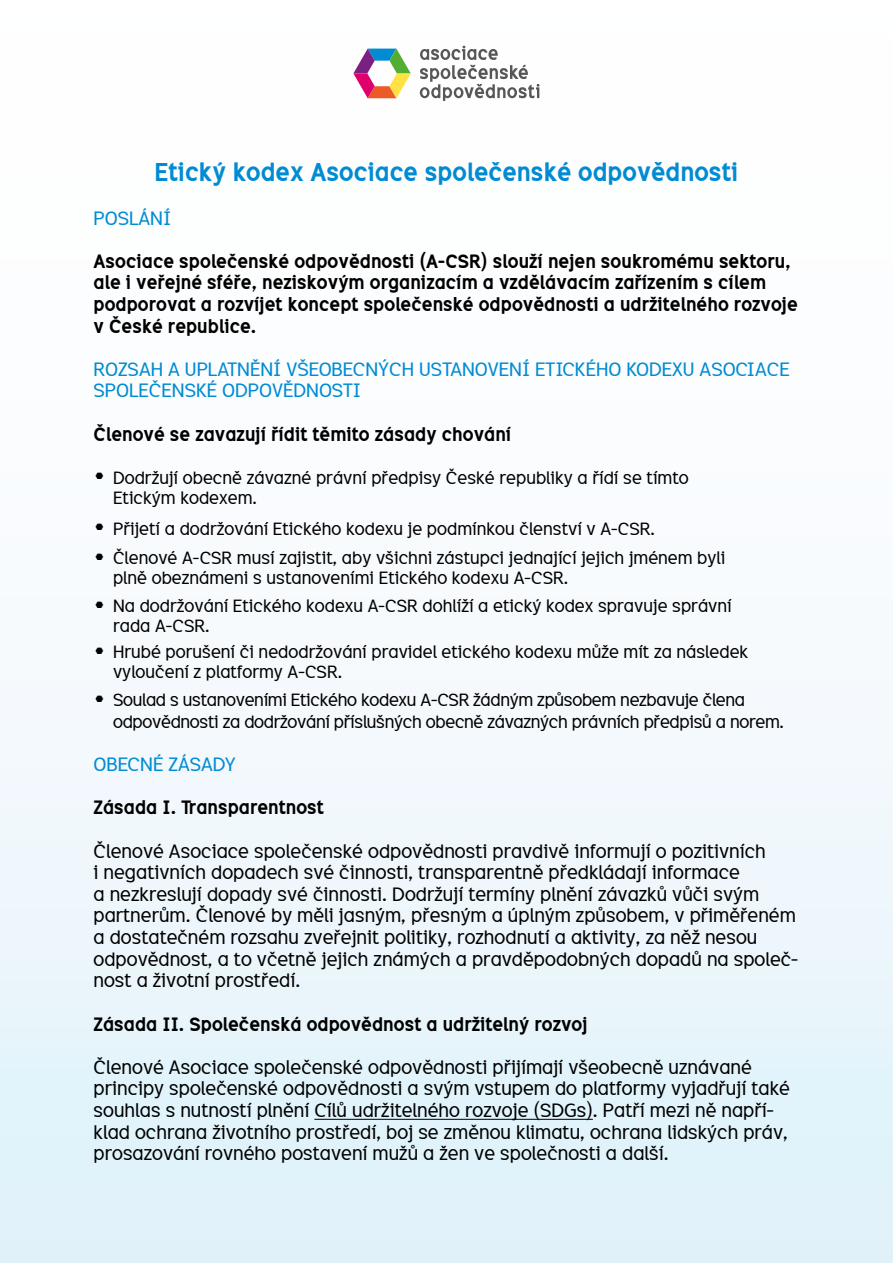
<style>
.page{position:relative;width:893px;height:1263px;background:#fff}
.page>*{position:absolute;margin:0;border:0;box-sizing:border-box;transform-origin:0 0}
.t1{font:45px "Excite";color:#000}
.t2{font:700 24px "Excite";color:#008bd2}
.t3{font:18px/21.6px "Excite";color:#000}
.t4{font:700 18px/21.6px "Excite";color:#000}
.t5{font:18px/21.6px "Excite";color:#008bd2}
.t6{font:16.5px/19.8px "Excite";color:#000}
.t7{font:16.5px/21.6px "Excite";letter-spacing:-.02em;color:#000}
</style>
<div class="page">
<div style="left:0;top:0;width:893px;height:1263px;background:linear-gradient(to bottom,#fff,#e2f2fa)"></div>
<hr style="left:314px;top:1119px;width:279px;height:1px;background:#000">
<svg style="left:353px;top:49px;width:58px;height:49px"></svg>
<svg style="left:420px;top:46px;width:120px;height:55px"></svg>
<h2 class="t2" style="left:155px;top:157px;width:585px">Etický kodex Asociace společenské odpovědnosti</h2>
<p class="t5" style="left:94px;top:207px;width:79px">POSLÁNÍ</p>
<p class="t4" style="left:94px;top:250px;width:706px">Asociace společenské odpovědnosti (A-CSR) slouží nejen soukromému sektoru, ale i veřejné sféře, neziskovým organizacím a vzdělávacím zařízením s cílem podporovat a rozvíjet koncept společenské odpovědnosti a udržitelného rozvoje v České republice.</p>
<p class="t5" style="left:94px;top:358px;width:698px">ROZSAH A UPLATNĚNÍ VŠEOBECNÝCH USTANOVENÍ ETICKÉHO KODEXU ASOCIACE<br>SPOLEČENSKÉ ODPOVĚDNOSTI</p>
<p class="t4" style="left:94px;top:423px;width:419px">Členové se zavazují řídit těmito zásady chování</p>
<h1 class="t1" style="left:94px;top:436px;width:14px">.</h1>
<p class="t6" style="left:113px;top:467px;width:577px">Dodržují obecně závazné právní předpisy České republiky a řídí se tímto<br>Etickým kodexem.</p>
<h1 class="t1" style="left:94px;top:487px;width:14px">.</h1>
<p class="t6" style="left:113px;top:518px;width:544px">Přijetí a dodržování Etického kodexu je podmínkou členství v A-CSR.</p>
<h1 class="t1" style="left:94px;top:516px;width:14px">.</h1>
<p class="t6" style="left:113px;top:548px;width:614px">Členové A-CSR musí zajistit, aby všichni zástupci jednající jejich jménem byli plně obeznámeni s ustanoveními Etického kodexu A-CSR.</p>
<h1 class="t1" style="left:94px;top:564px;width:14px">.</h1>
<p class="t6" style="left:113px;top:596px;width:620px">Na dodržování Etického kodexu A-CSR dohlíží a etický kodex spravuje správní rada A-CSR.</p>
<h1 class="t1" style="left:94px;top:610px;width:14px">.</h1>
<p class="t6" style="left:113px;top:642px;width:637px">Hrubé porušení či nedodržování pravidel etického kodexu může mít za následek vyloučení z platformy A-CSR.</p>
<h1 class="t1" style="left:94px;top:658px;width:14px">.</h1>
<p class="t7" style="left:113px;top:689px;width:672px">Soulad s ustanoveními Etického kodexu A-CSR žádným způsobem nezbavuje člena odpovědnosti za dodržování příslušných obecně závazných právních předpisů a norem.</p>
<p class="t5" style="left:94px;top:753px;width:144px">OBECNÉ ZÁSADY</p>
<p class="t4" style="left:94px;top:797px;width:232px">Zásada I. Transparentnost</p>
<p class="t3" style="left:94px;top:840px;width:706px">Členové Asociace společenské odpovědnosti pravdivě informují o pozitivních<br>i negativních dopadech své činnosti, transparentně předkládají informace<br>a nezkreslují dopady své činnosti. Dodržují termíny plnění závazků vůči svým partnerům. Členové by měli jasným, přesným a úplným způsobem, v přiměřeném a dostatečném rozsahu zveřejnit politiky, rozhodnutí a aktivity, za něž nesou odpovědnost, a to včetně jejich známých a pravděpodobných dopadů na společ&shy;nost a životní prostředí.</p>
<p class="t4" style="left:94px;top:1013px;width:496px">Zásada II. Společenská odpovědnost a udržitelný rozvoj</p>
<p class="t3" style="left:94px;top:1056px;width:698px">Členové Asociace společenské odpovědnosti přijímají všeobecně uznávané principy společenské odpovědnosti a svým vstupem do platformy vyjadřují také souhlas s nutností plnění Cílů udržitelného rozvoje (SDGs). Patří mezi ně napří&shy;klad ochrana životního prostředí, boj se změnou klimatu, ochrana lidských práv, prosazování rovného postavení mužů a žen ve společnosti a další.</p>
</div>
